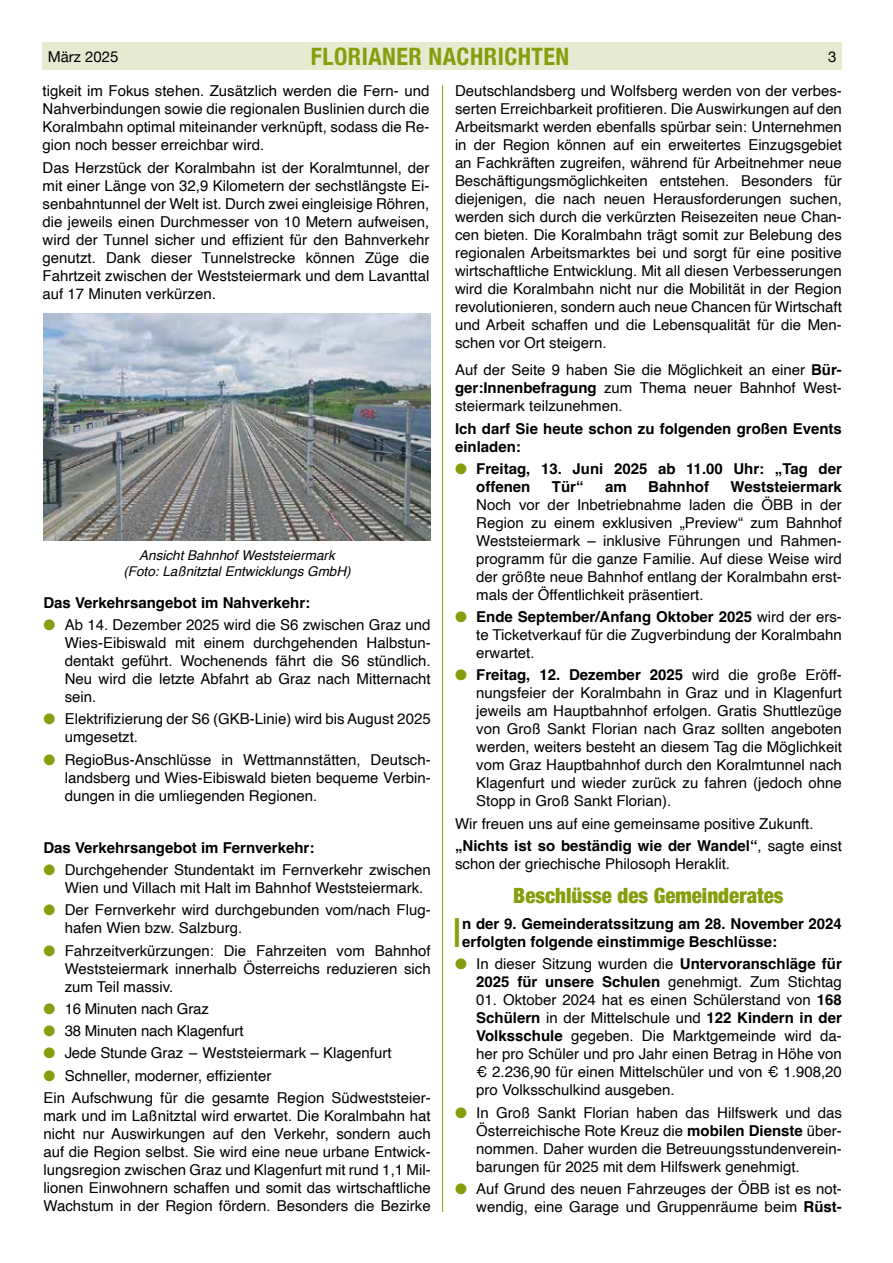
<style>
.page{position:relative;width:893px;height:1263px;background:#fff}
.page>*{position:absolute;margin:0;border:0;box-sizing:border-box;transform-origin:0 0}
.t1{font:40.05px "Helvetica";color:#879d0c}
.t2{font:700 condensed 24px "Helvetica Neue";letter-spacing:.02em;color:#879d0c}
.t3{font:900 condensed 21px "Helvetica Neue";color:#879d0c}
.t4{font:15px/18px "Helvetica";color:#000;text-align:justify}
.t5{font:700 15px/18px "Helvetica";color:#000}
.t6{font:15px "Helvetica Neue";color:#000}
.t7{font:italic 13.5px/16.5px "Helvetica";color:#000;text-align:center}
.s1{font-weight:700}
.s2{color:#879d0c}
</style>
<div class="page">
<div style="left:43px;top:43px;width:799px;height:27px;background:#e6ead1"></div>
<hr style="left:442px;top:85px;width:1px;height:1127px;background:#879d0c">
<img style="left:43px;top:313px;width:388px;height:228px">
<p class="t6" style="left:48px;top:45px;width:72px">März 2025</p>
<h2 class="t2" style="left:311px;top:36px;width:260px">FLORIANER NACHRICHTEN</h2>
<p class="t6" style="left:828px;top:45px;width:10px">3</p>
<p class="t4" style="left:43px;top:83px;width:388px">tigkeit im Fokus stehen. Zusätzlich werden die Fern- und Nahverbindungen sowie die regionalen Buslinien durch die Koralmbahn optimal miteinander verknüpft, sodass die Re&shy;gion noch besser erreichbar wird.</p>
<p class="t4" style="left:43px;top:159px;width:388px">Das Herzstück der Koralmbahn ist der Koralmtunnel, der mit einer Länge von 32,9 Kilometern der sechstlängste Ei&shy;senbahntunnel der Welt ist. Durch zwei eingleisige Röhren, die jeweils einen Durchmesser von 10 Metern aufweisen, wird der Tunnel sicher und effizient für den Bahnverkehr genutzt. Dank dieser Tunnelstrecke können Züge die Fahrtzeit zwischen der Weststeiermark und dem Lavanttal auf 17 Minuten verkürzen.</p>
<p class="t4" style="left:455px;top:82px;width:388px">Deutschlandsberg und Wolfsberg werden von der verbes&shy;serten Erreichbarkeit profitieren. Die Auswirkungen auf den Arbeitsmarkt werden ebenfalls spürbar sein: Unternehmen in der Region können auf ein erweitertes Einzugsgebiet an Fachkräften zugreifen, während für Arbeitnehmer neue Beschäftigungsmöglichkeiten entstehen. Besonders für diejenigen, die nach neuen Herausforderungen suchen, werden sich durch die verkürzten Reisezeiten neue Chan&shy;cen bieten. Die Koralmbahn trägt somit zur Belebung des regionalen Arbeitsmarktes bei und sorgt für eine positive wirtschaftliche Entwicklung. Mit all diesen Verbesserungen wird die Koralmbahn nicht nur die Mobilität in der Region revolutionieren, sondern auch neue Chancen für Wirtschaft und Arbeit schaffen und die Lebensqualität für die Men&shy;schen vor Ort steigern.</p>
<p class="t4" style="left:455px;top:361px;width:388px">Auf der Seite 9 haben Sie die Möglichkeit an einer <span class="s1">Bür&shy;ger:Innenbefragung</span> zum Thema neuer Bahnhof West&shy;steiermark teilzunehmen.</p>
<p class="t5" style="left:455px;top:421px;width:388px">Ich darf Sie heute schon zu folgenden großen Events einladen:</p>
<p class="t5" style="left:476px;top:461px;width:367px;text-indent:-21px"><span class="s2">●</span> Freitag, 13. Juni 2025 ab 11.00 Uhr: „Tag der offenen</p>
<p class="t5" style="left:552px;top:479px;width:33px">Tür“</p>
<p class="t5" style="left:605px;top:479px;width:23px">am</p>
<p class="t5" style="left:648px;top:479px;width:62px">Bahnhof</p>
<p class="t5" style="left:730px;top:479px;width:113px">Weststeiermark</p>
<p class="t4" style="left:476px;top:496px;width:367px">Noch vor der Inbetriebnahme laden die ÖBB in der Region zu einem exklusiven „Preview“ zum Bahnhof Weststeiermark – inklusive Führungen und Rahmen&shy;programm für die ganze Familie. Auf diese Weise wird der größte neue Bahnhof entlang der Koralmbahn erst&shy;mals der Öffentlichkeit präsentiert.</p>
<p class="t4" style="left:476px;top:608px;width:367px;text-indent:-21px"><span class="s2">●</span> <span class="s1">Ende September/Anfang Oktober 2025</span> wird der ers&shy;te Ticketverkauf für die Zugverbindung der Koralmbahn erwartet.</p>
<p class="t4" style="left:476px;top:666px;width:367px;text-indent:-21px"><span class="s2">●</span> <span class="s1">Freitag, 12. Dezember 2025</span> wird die große Eröff&shy;nungsfeier der Koralmbahn in Graz und in Klagenfurt jeweils am Hauptbahnhof erfolgen. Gratis Shuttlezüge von Groß Sankt Florian nach Graz sollten angeboten werden, weiters besteht an diesem Tag die Möglichkeit vom Graz Hauptbahnhof durch den Koralmtunnel nach Klagenfurt und wieder zurück zu fahren (jedoch ohne Stopp in Groß Sankt Florian).</p>
<p class="t4" style="left:455px;top:813px;width:388px;line-height:22.2px">Wir freuen uns auf eine gemeinsame positive Zukunft. <span class="s1">„Nichts ist so beständig wie der Wandel“</span>, sagte einst</p>
<p class="t4" style="left:455px;top:855px;width:277px">schon der griechische Philosoph Heraklit.</p>
<h3 class="t3" style="left:513px;top:878px;width:272px">Beschlüsse des Gemeinderates</h3>
<h1 class="t1" style="left:451px;top:902px;width:13px">I</h1>
<p class="t5" style="left:462px;top:916px;width:381px">n der 9. Gemeinderatssitzung am 28. November 2024 erfolgten folgende einstimmige Beschlüsse:</p>
<p class="t4" style="left:455px;top:955px;width:388px;text-align:right"><span class="s2">●</span> In dieser Sitzung wurden die <span class="s1">Untervoranschläge für<br>2025 für unsere Schulen</span> genehmigt. Zum Stichtag</p>
<p class="t4" style="left:476px;top:991px;width:367px">01. Oktober 2024 hat es einen Schülerstand von <span class="s1">168<br>Schülern</span> in der Mittelschule und <span class="s1">122 Kindern in der Volksschule</span> gegeben. Die Marktgemeinde wird da&shy;her pro Schüler und pro Jahr einen Betrag in Höhe von € 2.236,90 für einen Mittelschüler und von € 1.908,20 pro Volksschulkind ausgeben.</p>
<p class="t4" style="left:476px;top:1104px;width:367px;text-indent:-21px"><span class="s2">●</span> In Groß Sankt Florian haben das Hilfswerk und das Österreichische Rote Kreuz die <span class="s1">mobilen Dienste</span> über&shy;nommen. Daher wurden die Betreuungsstundenverein&shy;barungen für 2025 mit dem Hilfswerk genehmigt.</p>
<p class="t4" style="left:455px;top:1180px;width:388px;text-align:right"><span class="s2">●</span> Auf Grund des neuen Fahrzeuges der ÖBB ist es not&shy;wendig, eine Garage und Gruppenräume beim <span class="s1">Rüst-</span></p>
<p class="t7" style="left:123px;top:547px;width:229px">Ansicht Bahnhof Weststeiermark (Foto: Laßnitztal Entwicklungs GmbH)</p>
<p class="t5" style="left:43px;top:595px;width:268px">Das Verkehrsangebot im Nahverkehr:</p>
<p class="t4" style="left:65px;top:616px;width:368px;text-indent:-21px"><span class="s2">●</span> Ab 14. Dezember 2025 wird die S6 zwischen Graz und Wies-Eibiswald mit einem durchgehenden Halbstun&shy;dentakt geführt. Wochenends fährt die S6 stündlich.<br>Neu wird die letzte Abfahrt ab Graz nach Mitternacht sein.</p>
<p class="t4" style="left:65px;top:710px;width:367px;text-indent:-21px"><span class="s2">●</span> Elektrifizierung der S6 (GKB-Linie) wird bis August 2025 umgesetzt.</p>
<p class="t4" style="left:65px;top:751px;width:367px;text-indent:-21px"><span class="s2">●</span> RegioBus-Anschlüsse in Wettmannstätten, Deutsch&shy;landsberg und Wies-Eibiswald bieten bequeme Verbin&shy;dungen in die umliegenden Regionen.</p>
<p class="t5" style="left:43px;top:840px;width:272px">Das Verkehrsangebot im Fernverkehr:</p>
<p class="t4" style="left:65px;top:861px;width:367px;text-indent:-21px"><span class="s2">●</span> Durchgehender Stundentakt im Fernverkehr zwischen<br>Wien und Villach mit Halt im Bahnhof Weststeiermark.</p>
<p class="t4" style="left:65px;top:901px;width:367px;text-indent:-21px"><span class="s2">●</span> Der Fernverkehr wird durchgebunden vom/nach Flug&shy;hafen Wien bzw. Salzburg.</p>
<p class="t4" style="left:65px;top:942px;width:368px;text-indent:-21px"><span class="s2">●</span> Fahrzeitverkürzungen: Die Fahrzeiten vom Bahnhof Weststeiermark innerhalb Österreichs reduzieren sich zum Teil massiv.</p>
<p class="t4" style="left:43px;top:1000px;width:167px"><span class="s2">●</span> 16 Minuten nach Graz</p>
<p class="t4" style="left:43px;top:1022px;width:202px"><span class="s2">●</span> 38 Minuten nach Klagenfurt</p>
<p class="t4" style="left:43px;top:1044px;width:350px"><span class="s2">●</span> Jede Stunde Graz – Weststeiermark – Klagenfurt</p>
<p class="t4" style="left:43px;top:1065px;width:389px;line-height:22.2px"><span class="s2">●</span> Schneller, moderner, effizienter<br>Ein Aufschwung für die gesamte Region Südweststeier-</p>
<p class="t4" style="left:43px;top:1107px;width:389px">mark und im Laßnitztal wird erwartet. Die Koralmbahn hat nicht nur Auswirkungen auf den Verkehr, sondern auch auf die Region selbst. Sie wird eine neue urbane Entwick&shy;lungsregion zwischen Graz und Klagenfurt mit rund 1,1 Mil&shy;lionen Einwohnern schaffen und somit das wirtschaftliche Wachstum in der Region fördern. Besonders die Bezirke</p>
</div>
